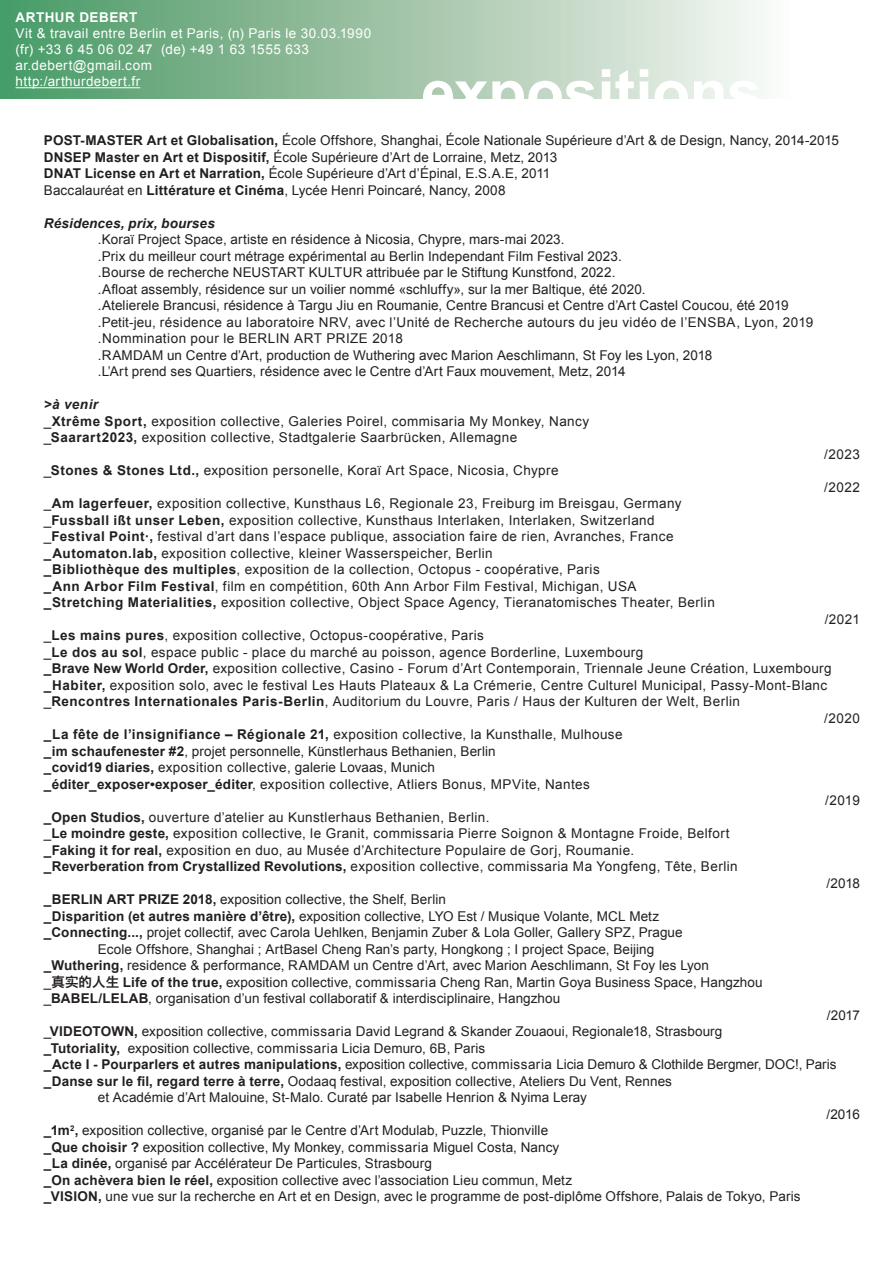
<style>
.page{position:relative;width:893px;height:1263px;background:#fff}
.page>*{position:absolute;margin:0;border:0;box-sizing:border-box;transform-origin:0 0}
.t1{font:700 62.4px "Arial";letter-spacing:-.01em;color:#fff}
.t2{font:13.5px/16.5px "Arial";letter-spacing:.015em;color:#231f20}
.t3{font:13.5px/16.5px "Arial";letter-spacing:.035em;color:#231f20}
.t4{font:13.5px/16.2px "Arial";letter-spacing:.035em;color:#fff}
.t5{font:italic 700 13.5px "Arial";letter-spacing:.015em;color:#231f20}
.t6{font:700 13.5px "Arial";letter-spacing:.035em;color:#fff}
.s1{font-weight:700}
.s2{font-weight:700;font-style:italic}
.s3{font-family:"Hiragino Sans GB W6"}
</style>
<div class="page">
<div style="left:0;top:0;width:789px;height:99px;background:linear-gradient(to right,#489762,#f9f6f4)"></div>
<hr style="left:16px;top:87px;width:124px;height:1px;background:#fff">
<p class="t6" style="left:16px;top:9px;width:123px">ARTHUR DEBERT</p>
<p class="t4" style="left:16px;top:25px;width:357px">Vit &amp; travail entre Berlin et Paris, (n) Paris le 30.03.1990 (fr) +33 6 45 06 02 47 (de) +49 1 63 1555 633 ar.debert@gmail.com<br>http:/arthurdebert.fr</p>
<h1 class="t1" style="left:421px;top:57px;width:342px">expositions</h1>
<p class="t2" style="left:44px;top:132px;width:797px"><span class="s1">POST-MASTER Art et Globalisation,</span> École Offshore, Shanghai, École Nationale Supérieure d’Art &amp; de Design, Nancy, 2014-2015<br><span class="s1">DNSEP Master en Art et Dispositif,</span> École Supérieure d’Art de Lorraine, Metz, 2013<br><span class="s1">DNAT License en Art et Narration,</span> École Supérieure d’Art d’Épinal, E.S.A.E, 2011<br>Baccalauréat en <span class="s1">Littérature et Cinéma</span>, Lycée Henri Poincaré, Nancy, 2008</p>
<p class="t5" style="left:44px;top:215px;width:172px">Résidences, prix, bourses</p>
<p class="t2" style="left:98px;top:231px;width:717px">.Koraï Project Space, artiste en résidence à Nicosia, Chypre, mars-mai 2023.<br>.Prix du meilleur court métrage expérimental au Berlin Independant Film Festival 2023.<br>.Bourse de recherche NEUSTART KULTUR attribuée par le Stiftung Kunstfond, 2022.<br>.Afloat assembly, résidence sur un voilier nommé «schluffy», sur la mer Baltique, été 2020.<br>.Atelierele Brancusi, résidence à Targu Jiu en Roumanie, Centre Brancusi et Centre d’Art Castel Coucou, été 2019 .Petit-jeu, résidence au laboratoire NRV, avec l’Unité de Recherche autours du jeu vidéo de l’ENSBA, Lyon, 2019 .Nommination pour le BERLIN ART PRIZE 2018<br>.RAMDAM un Centre d’Art, production de Wuthering avec Marion Aeschlimann, St Foy les Lyon, 2018<br>.L’Art prend ses Quartiers, résidence avec le Centre d’Art Faux mouvement, Metz, 2014</p>
<p class="t3" style="left:44px;top:396px;width:547px"><span class="s2">&gt;à venir<br></span>_<span class="s1">Xtrême Sport,</span> exposition collective, Galeries Poirel, commisaria My Monkey, Nancy _<span class="s1">Saarart2023,</span> exposition collective, Stadtgalerie Saarbrücken, Allemagne</p>
<p class="t2" style="left:824px;top:446px;width:37px">/2023</p>
<p class="t3" style="left:44px;top:462px;width:516px">_<span class="s1">Stones &amp; Stones Ltd.,</span> exposition personelle, Koraï Art Space, Nicosia, Chypre</p>
<p class="t2" style="left:824px;top:479px;width:37px">/2022</p>
<p class="t3" style="left:44px;top:495px;width:672px">_<span class="s1">Am lagerfeuer,</span> exposition collective, Kunsthaus L6, Regionale 23, Freiburg im Breisgau, Germany _<span class="s1">Fussball ißt unser Leben,</span> exposition collective, Kunsthaus Interlaken, Interlaken, Switzerland _<span class="s1">Festival Point·,</span> festival d’art dans l’espace publique, association faire de rien, Avranches, France <span class="s1">_Automaton.lab,</span> exposition collective, kleiner Wasserspeicher, Berlin<br><span class="s1">_Bibliothèque des multiples</span>, exposition de la collection, Octopus - coopérative, Paris<br><span class="s1">_Ann Arbor Film Festival</span>, film en compétition, 60th Ann Arbor Film Festival, Michigan, USA <span class="s1">_Stretching Materialities,</span> exposition collective, Object Space Agency, Tieranatomisches Theater, Berlin</p>
<p class="t2" style="left:825px;top:611px;width:37px">/2021</p>
<p class="t3" style="left:44px;top:627px;width:442px">_<span class="s1">Les mains pures</span>, exposition collective, Octopus-coopérative, Paris</p>
<p class="t2" style="left:44px;top:644px;width:601px">_<span class="s1">Le dos au sol</span>, espace public - place du marché au poisson, agence Borderline, Luxembourg</p>
<p class="t3" style="left:44px;top:660px;width:789px"><span class="s1">_Brave New World Order,</span> exposition collective, Casino - Forum d’Art Contemporain, Triennale Jeune Création, Luxembourg</p>
<p class="t2" style="left:44px;top:677px;width:785px"><span class="s1">_Habiter,</span> exposition solo, avec le festival Les Hauts Plateaux &amp; La Crémerie, Centre Culturel Municipal, Passy-Mont-Blanc</p>
<p class="t2" style="left:44px;top:693px;width:698px">_<span class="s1">Rencontres Internationales Paris-Berlin</span>, Auditorium du Louvre, Paris / Haus der Kulturen der Welt, Berlin</p>
<p class="t2" style="left:824px;top:710px;width:37px">/2020</p>
<p class="t2" style="left:44px;top:726px;width:580px"><span class="s1">_La fête de l’insignifiance – Régionale 21,</span> exposition collective, la Kunsthalle, Mulhouse</p>
<p class="t2" style="left:44px;top:743px;width:453px"><span class="s1">_im schaufenester #2</span>, projet personnelle, Künstlerhaus Bethanien, Berlin</p>
<p class="t2" style="left:44px;top:759px;width:393px"><span class="s1">_covid19 diaries,</span> exposition collective, galerie Lovaas, Munich</p>
<p class="t3" style="left:44px;top:776px;width:547px"><span class="s1">_éditer_exposer•exposer_éditer</span>, exposition collective, Atliers Bonus, MPVite, Nantes</p>
<p class="t2" style="left:825px;top:792px;width:36px">/2019</p>
<p class="t2" style="left:44px;top:809px;width:447px"><span class="s1">_Open Studios,</span> ouverture d’atelier au Kunstlerhaus Bethanien, Berlin.</p>
<p class="t3" style="left:44px;top:825px;width:687px">_<span class="s1">Le moindre geste,</span> exposition collective, le Granit, commissaria Pierre Soignon &amp; Montagne Froide, Belfort</p>
<p class="t2" style="left:44px;top:842px;width:592px"><span class="s1">_Faking it for real,</span> exposition en duo, au Musée d’Architecture Populaire de Gorj, Roumanie.</p>
<p class="t3" style="left:44px;top:858px;width:695px"><span class="s1">_Reverberation from Crystallized Revolutions,</span> exposition collective, commissaria Ma Yongfeng, Tête, Berlin</p>
<p class="t2" style="left:826px;top:875px;width:35px">/2018</p>
<p class="t2" style="left:44px;top:891px;width:404px"><span class="s1">_BERLIN ART PRIZE 2018,</span> exposition collective, the Shelf, Berlin</p>
<p class="t2" style="left:44px;top:908px;width:617px"><span class="s1">_Disparition (et autres manière d’être),</span> exposition collective, LYO Est / Musique Volante, MCL Metz</p>
<p class="t2" style="left:44px;top:924px;width:640px"><span class="s1">_Connecting...,</span> projet collectif, avec Carola Uehlken, Benjamin Zuber &amp; Lola Goller, Gallery SPZ, Prague</p>
<p class="t2" style="left:98px;top:941px;width:558px">Ecole Offshore, Shanghai ; ArtBasel Cheng Ran’s party, Hongkong ; I project Space, Beijing</p>
<p class="t2" style="left:44px;top:957px;width:667px"><span class="s1">_Wuthering,</span> residence &amp; performance, RAMDAM un Centre d’Art, avec Marion Aeschlimann, St Foy les Lyon</p>
<p class="t2" style="left:44px;top:974px;width:720px">_<span class="s3">真实的人生</span> <span class="s1">Life of the true,</span> exposition collective, commissaria Cheng Ran, Martin Goya Business Space, Hangzhou</p>
<p class="t2" style="left:44px;top:990px;width:518px">_<span class="s1">BABEL/LELAB</span>, organisation d’un festival collaboratif &amp; interdisciplinaire, Hangzhou</p>
<p class="t2" style="left:827px;top:1007px;width:35px">/2017</p>
<p class="t2" style="left:44px;top:1023px;width:680px">_<span class="s1">VIDEOTOWN,</span> exposition collective, commissaria David Legrand &amp; Skander Zouaoui, Regionale18, Strasbourg</p>
<p class="t2" style="left:44px;top:1040px;width:443px"><span class="s1">_Tutoriality,</span> exposition collective, commissaria Licia Demuro, 6B, Paris</p>
<p class="t2" style="left:44px;top:1056px;width:794px"><span class="s1">_Acte I - Pourparlers et autres manipulations,</span> exposition collective, commissaria Licia Demuro &amp; Clothilde Bergmer, DOC!, Paris</p>
<p class="t2" style="left:44px;top:1073px;width:630px"><span class="s1">_Danse sur le fil, regard terre à terre,</span> Oodaaq festival, exposition collective, Ateliers Du Vent, Rennes</p>
<p class="t2" style="left:98px;top:1089px;width:491px">et Académie d’Art Malouine, St-Malo. Curaté par Isabelle Henrion &amp; Nyima Leray</p>
<p class="t2" style="left:826px;top:1106px;width:35px">/2016</p>
<p class="t2" style="left:44px;top:1122px;width:506px"><span class="s1">_1m</span><sup>2</sup><span class="s1">,</span> exposition collective, organisé par le Centre d’Art Modulab, Puzzle, Thionville</p>
<p class="t2" style="left:44px;top:1139px;width:517px"><span class="s1">_Que choisir ?</span> exposition collective, My Monkey, commissaria Miguel Costa, Nancy</p>
<p class="t2" style="left:44px;top:1155px;width:389px"><span class="s1">_La dinée,</span> organisé par Accélérateur De Particules, Strasbourg</p>
<p class="t2" style="left:44px;top:1172px;width:530px"><span class="s1">_On achèvera bien le réel,</span> exposition collective avec l’association Lieu commun, Metz</p>
<p class="t2" style="left:44px;top:1188px;width:758px"><span class="s1">_VISION,</span> une vue sur la recherche en Art et en Design, avec le programme de post-diplôme Offshore, Palais de Tokyo, Paris</p>
</div>
